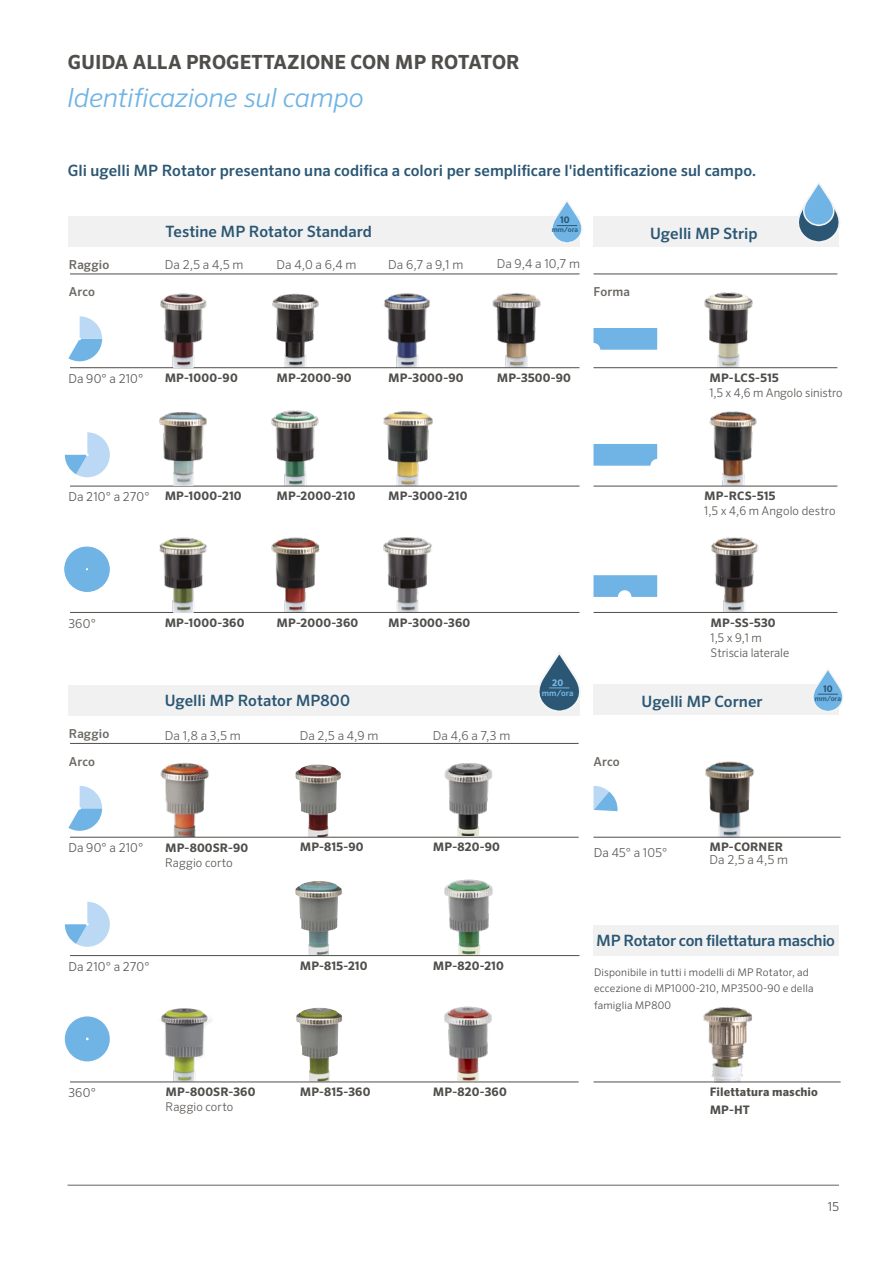
<style>
.page{position:relative;width:893px;height:1263px;background:#fff}
.page>*{position:absolute;margin:0;border:0;box-sizing:border-box;transform-origin:0 0}
.t1{font:italic 300 26.4px "Sero Pro";letter-spacing:-.015em;color:#6fb4e5}
.t2{font:700 19.5px "Sero Pro";color:#504e4b}
.t3{font:500 15.6px "Sero Pro";color:#2b5774}
.t4{font:500 15.6px "Sero Pro";letter-spacing:-.02em;color:#2b5774}
.t5{font:300 12.3px "Sero Pro";letter-spacing:.005em;color:#615e5b}
.t6{font:300 12.3px "Sero Pro";letter-spacing:.01em;color:#5b5854}
.t7{font:500 12.3px "Sero Pro";letter-spacing:.01em;color:#6c6864}
.t8{font:300 12.3px "Sero Pro";color:#504e4b}
.t9{font:300 12px/15px "Sero Pro";color:#5b5854}
.t10{font:700 11.7px/18px "Sero Pro";letter-spacing:.015em;color:#504e4b}
.t11{font:300 10.5px/16.2px "Sero Pro";letter-spacing:.015em;color:#504e4b}
.t12{font:700 9.15px "Sero Pro";color:#2b5774}
.t13{font:700 9.15px "Sero Pro";color:#7bb9e7}
.t14{font:500 8.4px "Sero Pro";color:#7bb9e7}
.t15{font:500 6.9px "Sero Pro";color:#2b5774}
.s1{color:#5b5854}
</style>
<div class="page">
<hr style="left:68px;top:1185px;width:771px;height:1px;background:#66625f">
<img style="left:295px;top:881px;width:47px;height:74px">
<img style="left:296px;top:1008px;width:46px;height:74px">
<img style="left:295px;top:764px;width:46px;height:73px">
<img style="left:704px;top:761px;width:54px;height:76px">
<img style="left:702px;top:1007px;width:54px;height:75px">
<img style="left:159px;top:763px;width:54px;height:74px">
<img style="left:158px;top:1008px;width:54px;height:74px">
<img style="left:704px;top:292px;width:49px;height:75px">
<img style="left:708px;top:411px;width:53px;height:75px">
<img style="left:711px;top:537px;width:48px;height:75px">
<img style="left:492px;top:293px;width:49px;height:74px">
<div style="left:68px;top:216px;width:511px;height:30px;background:#f1f1f1"></div>
<div style="left:593px;top:216px;width:246px;height:30px;background:#f1f1f1"></div>
<div style="left:593px;top:684px;width:246px;height:31px;background:#f1f1f1"></div>
<div style="left:68px;top:685px;width:511px;height:30px;background:#f1f1f1"></div>
<div style="left:593px;top:925px;width:246px;height:31px;background:#f1f1f1"></div>
<hr style="left:593px;top:837px;width:248px;height:1px;background:#504e4b">
<hr style="left:593px;top:1082px;width:248px;height:1px;background:#504e4b">
<hr style="left:70px;top:837px;width:509px;height:1px;background:#504e4b">
<hr style="left:593px;top:367px;width:244px;height:1px;background:#504e4b">
<hr style="left:70px;top:274px;width:509px;height:1px;background:#504e4b">
<hr style="left:70px;top:743px;width:509px;height:1px;background:#504e4b">
<hr style="left:593px;top:274px;width:244px;height:1px;background:#504e4b">
<hr style="left:70px;top:955px;width:509px;height:1px;background:#504e4b">
<hr style="left:593px;top:486px;width:244px;height:1px;background:#504e4b">
<hr style="left:70px;top:1082px;width:509px;height:1px;background:#504e4b">
<hr style="left:593px;top:612px;width:244px;height:1px;background:#504e4b">
<img style="left:272px;top:293px;width:47px;height:74px">
<img style="left:269px;top:410px;width:54px;height:76px">
<img style="left:271px;top:537px;width:49px;height:75px">
<img style="left:384px;top:293px;width:46px;height:74px">
<img style="left:382px;top:411px;width:54px;height:75px">
<img style="left:383px;top:537px;width:49px;height:75px">
<svg style="left:593px;top:328px;width:64px;height:22px"></svg>
<svg style="left:593px;top:444px;width:64px;height:22px"></svg>
<svg style="left:593px;top:575px;width:64px;height:22px"></svg>
<svg style="left:65px;top:1016px;width:45px;height:45px"></svg>
<svg style="left:64px;top:547px;width:46px;height:45px"></svg>
<svg style="left:68px;top:316px;width:34px;height:45px"></svg>
<svg style="left:68px;top:786px;width:34px;height:45px"></svg>
<svg style="left:65px;top:432px;width:45px;height:45px"></svg>
<svg style="left:65px;top:902px;width:45px;height:45px"></svg>
<hr style="left:70px;top:612px;width:509px;height:1px;background:#504e4b">
<hr style="left:70px;top:367px;width:509px;height:1px;background:#504e4b">
<hr style="left:70px;top:486px;width:509px;height:1px;background:#504e4b">
<svg style="left:593px;top:786px;width:25px;height:25px"></svg>
<svg style="left:552px;top:200px;width:30px;height:44px"></svg>
<svg style="left:813px;top:669px;width:30px;height:42px"></svg>
<svg style="left:799px;top:182px;width:41px;height:60px"></svg>
<svg style="left:539px;top:652px;width:42px;height:61px"></svg>
<img style="left:444px;top:880px;width:49px;height:74px">
<img style="left:444px;top:1007px;width:48px;height:74px">
<img style="left:444px;top:763px;width:49px;height:73px">
<img style="left:160px;top:293px;width:47px;height:74px">
<img style="left:159px;top:412px;width:51px;height:74px">
<img style="left:159px;top:537px;width:48px;height:76px">
<h2 class="t2" style="left:68px;top:50px;width:453px">GUIDA ALLA PROGETTAZIONE CON MP ROTATOR</h2>
<h1 class="t1" style="left:67px;top:82px;width:298px">Identificazione sul campo</h1>
<h3 class="t3" style="left:68px;top:161px;width:690px">Gli ugelli MP Rotator presentano una codifica a colori per semplificare l'identificazione sul campo.</h3>
<h3 class="t3" style="left:166px;top:222px;width:208px">Testine MP Rotator Standard</h3>
<p class="t12" style="left:560px;top:215px;width:11px">10</p>
<p class="t15" style="left:552px;top:226px;width:28px">mm/ora</p>
<h3 class="t3" style="left:650px;top:224px;width:109px">Ugelli MP Strip</h3>
<p class="t7" style="left:69px;top:257px;width:42px">Raggio</p>
<p class="t5" style="left:165px;top:257px;width:80px">Da 2,5 a 4,5 m</p>
<p class="t5" style="left:277px;top:257px;width:81px">Da 4,0 a 6,4 m</p>
<p class="t5" style="left:388px;top:257px;width:77px">Da 6,7 a 9,1 m</p>
<p class="t5" style="left:497px;top:257px;width:85px">Da 9,4 a 10,7 m</p>
<p class="t7" style="left:69px;top:285px;width:28px">Arco</p>
<p class="t7" style="left:593px;top:285px;width:38px">Forma</p>
<p class="t6" style="left:68px;top:371px;width:76px">Da 90° a 210°</p>
<p class="t10" style="left:165px;top:369px;width:75px">MP-1000-90</p>
<p class="t10" style="left:277px;top:369px;width:77px">MP-2000-90</p>
<p class="t10" style="left:388px;top:369px;width:77px">MP-3000-90</p>
<p class="t10" style="left:497px;top:369px;width:76px">MP-3500-90</p>
<p class="t10" style="left:709px;top:369px;width:71px">MP-LCS-515</p>
<p class="t9" style="left:709px;top:386px;width:135px">1,5 x 4,6 m Angolo sinistro</p>
<p class="t6" style="left:68px;top:490px;width:83px">Da 210° a 270°</p>
<p class="t10" style="left:165px;top:487px;width:79px">MP-1000-210</p>
<p class="t10" style="left:277px;top:487px;width:80px">MP-2000-210</p>
<p class="t10" style="left:388px;top:487px;width:81px">MP-3000-210</p>
<p class="t10" style="left:704px;top:487px;width:73px">MP-RCS-515</p>
<p class="t9" style="left:704px;top:504px;width:133px">1,5 x 4,6 m Angolo destro</p>
<p class="t6" style="left:68px;top:616px;width:29px">360°</p>
<p class="t10" style="left:165px;top:614px;width:81px">MP-1000-360</p>
<p class="t10" style="left:277px;top:614px;width:83px">MP-2000-360</p>
<p class="t10" style="left:388px;top:614px;width:83px">MP-3000-360</p>
<p class="t10" style="left:711px;top:614px;width:67px">MP-SS-530</p>
<p class="t9" style="left:711px;top:631px;width:80px">1,5 x 9,1 m<br>Striscia laterale</p>
<p class="t7" style="left:69px;top:726px;width:42px">Raggio</p>
<h3 class="t3" style="left:165px;top:691px;width:187px">Ugelli MP Rotator MP800</h3>
<p class="t5" style="left:165px;top:728px;width:77px">Da 1,8 a 3,5 m</p>
<p class="t5" style="left:300px;top:728px;width:80px">Da 2,5 a 4,9 m</p>
<p class="t5" style="left:433px;top:728px;width:79px">Da 4,6 a 7,3 m</p>
<p class="t13" style="left:552px;top:677px;width:13px">20</p>
<p class="t14" style="left:542px;top:688px;width:33px">mm/ora</p>
<h3 class="t3" style="left:642px;top:692px;width:123px">Ugelli MP Corner</h3>
<p class="t12" style="left:823px;top:683px;width:11px">10</p>
<p class="t15" style="left:815px;top:694px;width:28px">mm/ora</p>
<p class="t7" style="left:69px;top:754px;width:28px">Arco</p>
<p class="t7" style="left:593px;top:754px;width:28px">Arco</p>
<p class="t6" style="left:68px;top:841px;width:76px">Da 90° a 210°</p>
<p class="t10" style="left:165px;top:839px;width:85px">MP-800SR-90</p>
<p class="t9" style="left:165px;top:855px;width:69px">Raggio corto</p>
<p class="t10" style="left:300px;top:838px;width:65px">MP-815-90</p>
<p class="t10" style="left:433px;top:838px;width:69px">MP-820-90</p>
<p class="t5" style="left:594px;top:845px;width:75px"><span class="s1">Da</span> 45° a 105°</p>
<p class="t10" style="left:709px;top:838px;width:75px">MP-CORNER</p>
<p class="t5" style="left:709px;top:852px;width:80px">Da 2,5 a 4,5 m</p>
<h3 class="t4" style="left:596px;top:931px;width:240px">MP Rotator con filettatura maschio</h3>
<p class="t6" style="left:68px;top:959px;width:83px">Da 210° a 270°</p>
<p class="t10" style="left:300px;top:957px;width:69px">MP-815-210</p>
<p class="t10" style="left:433px;top:957px;width:73px">MP-820-210</p>
<p class="t11" style="left:594px;top:964px;width:221px">Disponibile in tutti i modelli di MP Rotator, ad eccezione di MP1000-210, MP3500-90 e della famiglia MP800</p>
<p class="t6" style="left:68px;top:1085px;width:29px">360°</p>
<p class="t10" style="left:166px;top:1083px;width:91px">MP-800SR-360</p>
<p class="t9" style="left:166px;top:1099px;width:69px">Raggio corto</p>
<p class="t10" style="left:300px;top:1082px;width:72px">MP-815-360</p>
<p class="t10" style="left:433px;top:1082px;width:75px">MP-820-360</p>
<p class="t10" style="left:710px;top:1082px;width:110px">Filettatura maschio<br>MP-HT</p>
<p class="t8" style="left:828px;top:1199px;width:13px">15</p>
</div>
